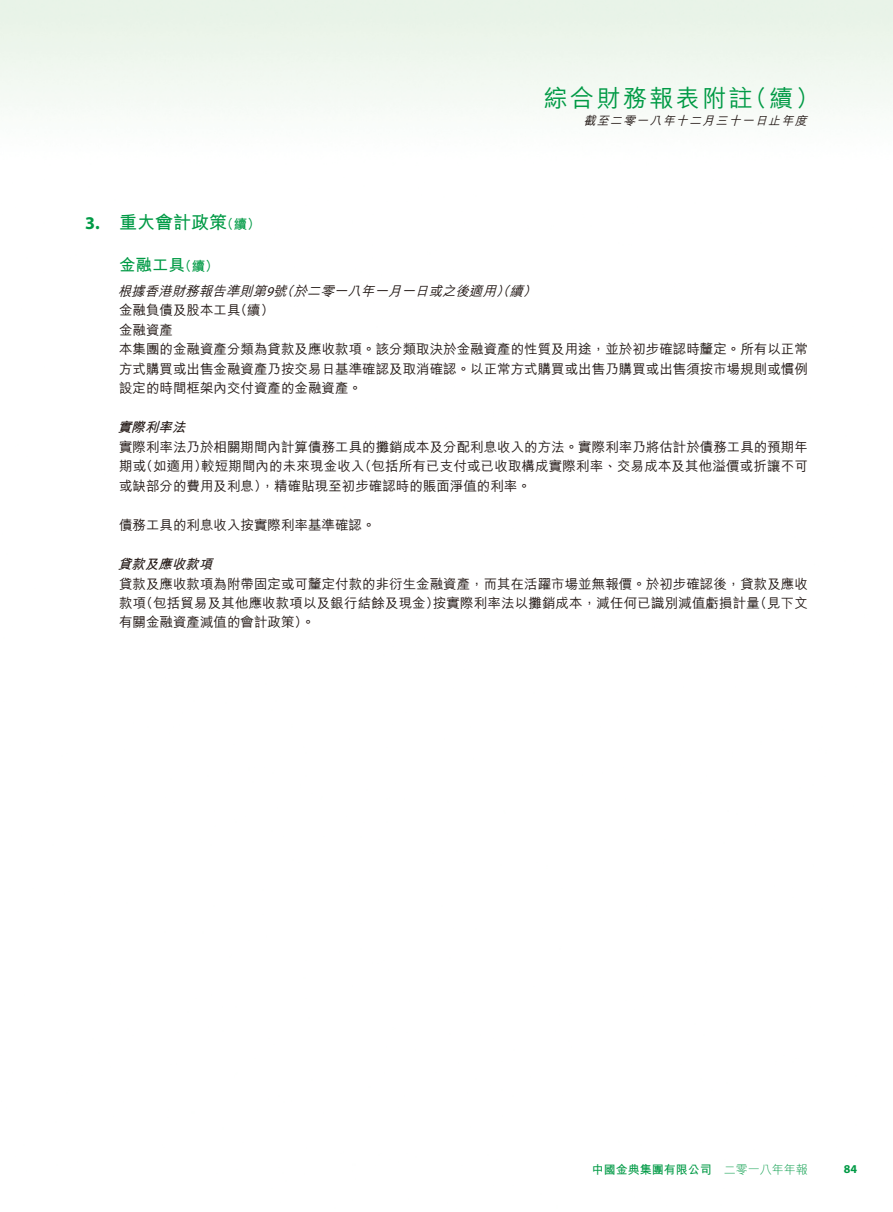
<style>
.page{position:relative;width:893px;height:1212px;background:#fff}
.page>*{position:absolute;margin:0;border:0;box-sizing:border-box;transform-origin:0 0}
.t1{font:500 24px "M Hei HK";letter-spacing:.1em;color:#009a45}
.t2{font:700 18px "M Hei HK";color:#009a45}
.t3{font:700 18px "Myriad Pro";color:#009a45}
.t4{font:700 16.5px "M Hei HK";color:#009a45}
.t5{font:500 13.5px/19.5px "M Hei HK";color:#231916}
.t6{font:italic 500 13.5px "M Hei HK";color:#231916}
.t7{font:italic 700 13.5px "M Hei HK";color:#231916}
.t8{font:700 13.5px "M Hei HK";color:#009a45}
.t9{font:italic 500 12px "M Hei HK";color:#231916}
.t10{font:700 12px "M Hei HK";color:#009a45}
.t11{font:300 12px "M Hei HK";color:#009a45}
.t12{font:700 12px "Myriad Pro";color:#009a45}
.s1{font-family:"Myriad Pro";font-weight:400}
</style>
<div class="page">
<h1 class="t1" style="left:544px;top:81px;width:210px">綜合財務報表附註</h1>
<h1 class="t1" style="left:743px;top:81px;width:78px">（續(</h1>
<p class="t9" style="left:583px;top:112px;width:229px">截至二零一八年十二月三十一日止年度</p>
<h2 class="t3" style="left:85px;top:211px;width:16px">3.</h2>
<h2 class="t2" style="left:119px;top:209px;width:109px">重大會計政策</h2>
<p class="t8" style="left:220px;top:214px;width:42px">（續(</p>
<p class="t4" style="left:119px;top:253px;width:67px">金融工具</p>
<p class="t8" style="left:178px;top:256px;width:42px">（續(</p>
<p class="t6" style="left:118px;top:281px;width:155px">根據香港財務報告準則第</p>
<p class="t5" style="left:234px;top:300px;width:42px">（續(</p>
<p class="t6" style="left:293px;top:281px;width:209px">於二零一八年一月一日或之後適用</p>
<p class="t6" style="left:266px;top:281px;width:33px">（號<span class="s1">9</span></p>
<p class="t6" style="left:496px;top:281px;width:20px">）（</p>
<p class="t6" style="left:523px;top:281px;width:20px">(</p>
<p class="t6" style="left:509px;top:281px;width:20px">續</p>
<p class="t5" style="left:119px;top:300px;width:690px">金融負債及股本工具<br>金融資產<br>本集團的金融資產分類為貸款及應收款項。該分類取決於金融資產的性質及用途，並於初步確認時釐定。所有以正常方式購買或出售金融資產乃按交易日基準確認及取消確認。以正常方式購買或出售乃購買或出售須按市場規則或慣例設定的時間框架內交付資產的金融資產。</p>
<p class="t7" style="left:118px;top:418px;width:74px">實際利率法</p>
<p class="t5" style="left:119px;top:436px;width:690px;text-align:right">實際利率法乃於相關期間內計算債務工具的攤銷成本及分配利息收入的方法。實際利率乃將估計於債務工具的預期年（包括所有已支付或已收取構成實際利率、交易成本及其他溢價或折讓不可</p>
<p class="t5" style="left:201px;top:456px;width:165px">較短期間內的未來現金收入</p>
<p class="t5" style="left:140px;top:456px;width:70px">（如適用）</p>
<p class="t5" style="left:119px;top:456px;width:413px">期或<br>或缺部分的費用及利息，）精確貼現至初步確認時的賬面淨值的利率。</p>
<p class="t5" style="left:119px;top:514px;width:258px">債務工具的利息收入按實際利率基準確認。</p>
<p class="t7" style="left:118px;top:554px;width:101px">貸款及應收款項</p>
<p class="t5" style="left:119px;top:573px;width:690px;text-align:right">貸款及應收款項為附帶固定或可釐定付款的非衍生金融資產，而其在活躍市場並無報價。於初步確認後，貸款及應收（見下文</p>
<p class="t5" style="left:140px;top:592px;width:301px">（包括貿易及其他應收款項以及銀行結餘及現金）</p>
<p class="t5" style="left:433px;top:592px;width:329px">按實際利率法以攤銷成本，減任何已識別減值虧損計量</p>
<p class="t5" style="left:119px;top:592px;width:197px">款項<br>有關金融資產減值的會計政策。(</p>
<p class="t10" style="left:592px;top:1160px;width:121px">中國金典集團有限公司</p>
<p class="t11" style="left:724px;top:1163px;width:85px">二零一八年年報</p>
<p class="t12" style="left:844px;top:1161px;width:15px">84</p>
</div>
